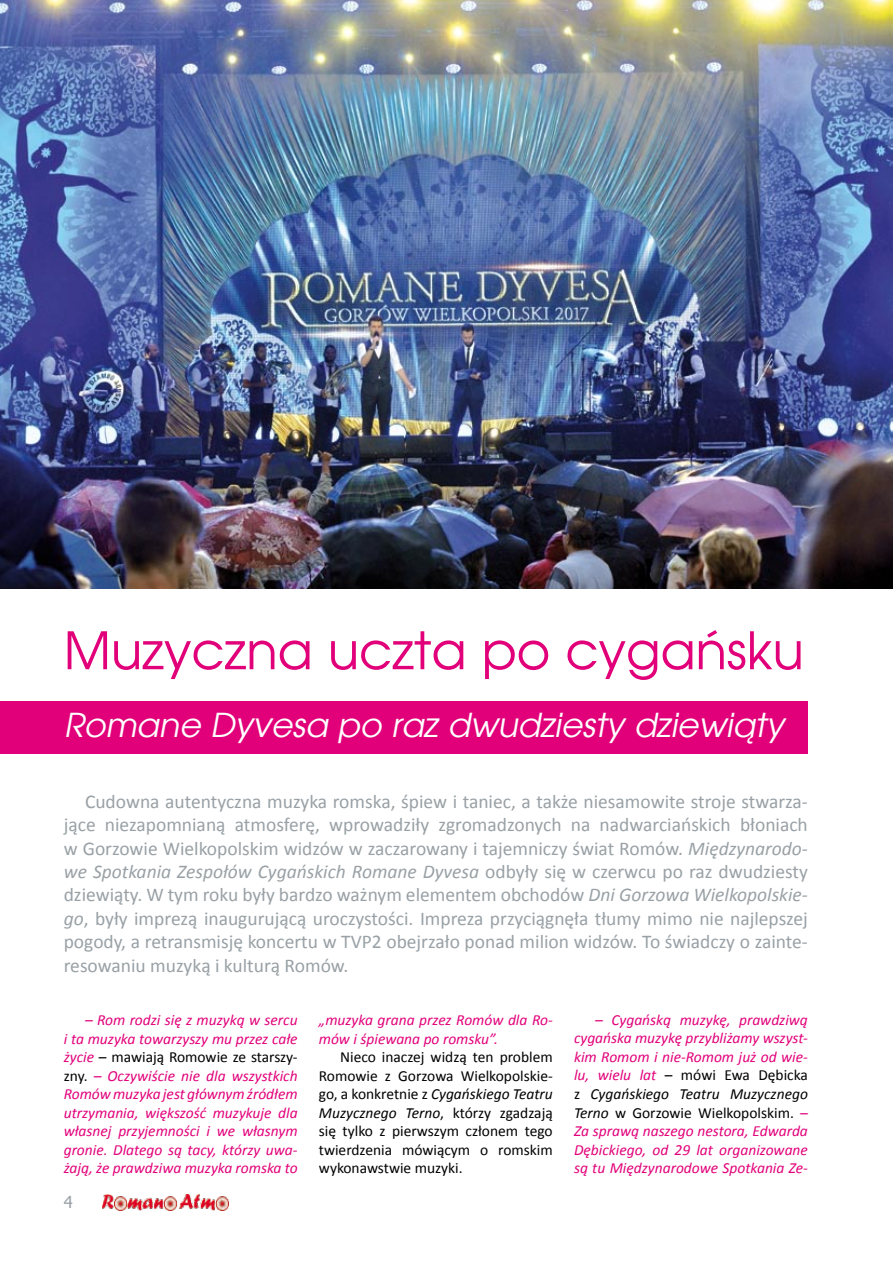
<style>
.page{position:relative;width:893px;height:1263px;background:#fff}
.page>*{position:absolute;margin:0;border:0;box-sizing:border-box;transform-origin:0 0}
.t1{font:51.3px "Avalon";color:#e2007a}
.t2{font:italic 33px "Avalon";color:#fff}
.t3{font:19.5px/23.4px "Calibri";color:#99a1a6;text-align:justify}
.t4{font:italic 15.45px/18.6px "Calibri";color:#e2007a;text-align:justify}
.t5{font:15.45px/18.6px "Calibri";color:#000;text-align:justify}
.s1{font-style:italic}
.s2{font-style:normal;color:#000}
.s3{color:#000}
</style>
<div class="page">
<img style="left:103px;top:1195px;width:125px;height:15px">
<img style="left:0;top:0;width:893px;height:589px">
<div style="left:0;top:701px;width:808px;height:53px;background:#e2007a"></div>
<h1 class="t1" style="left:64px;top:620px;width:741px">Muzyczna uczta po cygańsku</h1>
<h2 class="t2" style="left:64px;top:706px;width:721px">Romane Dyvesa po raz dwudziesty dziewiąty</h2>
<p class="t3" style="left:64px;top:789px;width:746px;text-indent:21px">Cudowna autentyczna muzyka romska, śpiew i taniec, a także niesamowite stroje stwarza&shy;jące niezapomnianą atmosferę, wprowadziły zgromadzonych na nadwarciańskich błoniach w Gorzowie Wielkopolskim widzów w zaczarowany i tajemniczy świat Romów. <span class="s1">Międzynarodo&shy;we Spotkania Zespołów Cygańskich Romane Dyvesa</span> odbyły się w czerwcu po raz dwudziesty dziewiąty. W tym roku były bardzo ważnym elementem obchodów <span class="s1">Dni Gorzowa Wielkopolskie&shy;go</span>, były imprezą inaugurującą uroczystości. Impreza przyciągnęła tłumy mimo nie najlepszej pogody, a retransmisję koncertu w TVP2 obejrzało ponad milion widzów. To świadczy o zainte&shy;resowaniu muzyką i kulturą Romów.</p>
<p class="t4" style="left:64px;top:1010px;width:235px;text-indent:21px">– Rom rodzi się z muzyką w sercu i ta muzyka towarzyszy mu przez całe życie <span class="s2">– mawiają Romowie ze starszy&shy;zny.</span> – Oczywiście nie dla wszystkich Romów muzyka jest głównym źródłem utrzymania, większość muzykuje dla własnej przyjemności i we własnym gronie. Dlatego są tacy, którzy uwa&shy;żają, że prawdziwa muzyka romska to</p>
<p class="t4" style="left:319px;top:1010px;width:235px">„muzyka grana przez Romów dla Ro&shy;mów i śpiewana po romsku”.</p>
<p class="t5" style="left:319px;top:1047px;width:235px;text-indent:21px">Nieco inaczej widzą ten problem Romowie z Gorzowa Wielkopolskie&shy;go, a konkretnie z <span class="s1">Cygańskiego Teatru Muzycznego Terno</span>, którzy zgadzają się tylko z pierwszym członem tego twierdzenia mówiącym o romskim wykonawstwie muzyki.</p>
<p class="t4" style="left:574px;top:1010px;width:235px;text-indent:21px">– Cygańską muzykę, prawdziwą cygańska muzykę przybliżamy wszyst&shy;kim Romom i nie-Romom już od wie&shy;lu, wielu lat <span class="s2">– mówi Ewa Dębicka z</span> <span class="s3">Cygańskiego Teatru Muzycznego Terno</span> <span class="s2">w Gorzowie Wielkopolskim.</span> – Za sprawą naszego nestora, Edwarda Dębickiego, od 29 lat organizowane są tu Międzynarodowe Spotkania Ze-</p>
</div>
